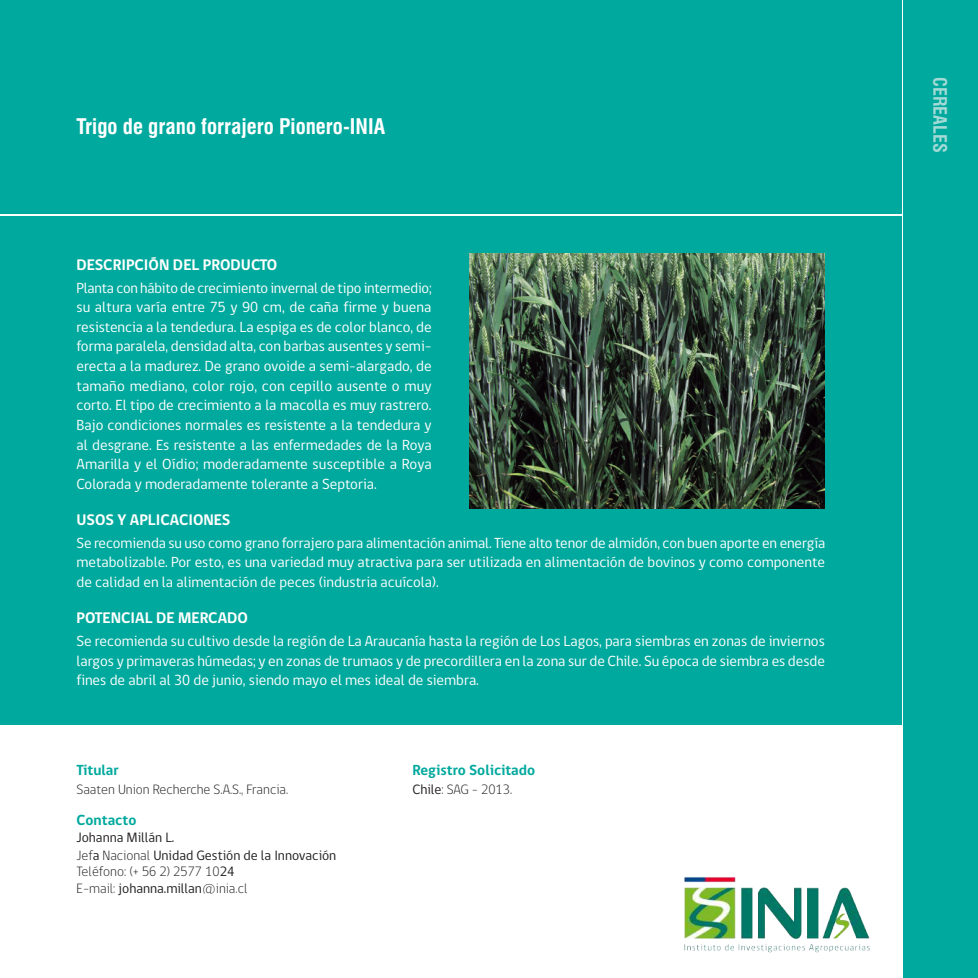
<style>
.page{position:relative;width:978px;height:978px;background:#fff}
.page>*{position:absolute;margin:0;border:0;box-sizing:border-box;transform-origin:0 0}
.t1{font:700 condensed 21px "Swiss 721 BT";color:#fff}
.t2{font:700 condensed 18px "Swiss 721 BT";letter-spacing:.01em;color:#a3dad6}
.t3{font:700 15.75px "gob CL";color:#fff}
.t4{font:15px/19.6px "gob CL";color:#fff;text-align:justify}
.t5{font:700 15px "gob CL";color:#00a99d}
.t6{font:13.8px/17.1px "gob CL";color:#231f20}
.t7{font:300 13.8px "gob CL";color:#231f20}
.s1{font-weight:300}
.s2{font-weight:400}
</style>
<div class="page">
<div style="left:0;top:0;width:901px;height:214px;background:#00a99d"></div>
<div style="left:0;top:216px;width:901px;height:508px;background:#00a99d"></div>
<div style="left:904px;top:0;width:74px;height:978px;background:#00a99d"></div>
<img style="left:470px;top:253px;width:355px;height:256px">
<img style="left:684px;top:877px;width:186px;height:76px">
<h1 class="t1" style="left:77px;top:114px;width:310px">Trigo de grano forrajero Pionero-INIA</h1>
<p class="t3" style="left:77px;top:254px;width:202px">DESCRIPCIÓN DEL PRODUCTO</p>
<p class="t4" style="left:77px;top:278px;width:357px">Planta con hábito de crecimiento invernal de tipo intermedio; su altura varía entre 75 y 90 cm, de caña firme y buena resistencia a la tendedura. La espiga es de color blanco, de forma paralela, densidad alta, con barbas ausentes y semi&shy;erecta a la madurez. De grano ovoide a semi-alargado, de tamaño mediano, color rojo, con cepillo ausente o muy corto. El tipo de crecimiento a la macolla es muy rastrero.<br>Bajo condiciones normales es resistente a la tendedura y al desgrane. Es resistente a las enfermedades de la Roya Amarilla y el Oídio; moderadamente susceptible a Roya Colorada y moderadamente tolerante a Septoria.</p>
<p class="t3" style="left:77px;top:509px;width:155px">USOS Y APLICACIONES</p>
<p class="t4" style="left:77px;top:533px;width:750px">Se recomienda su uso como grano forrajero para alimentación animal. Tiene alto tenor de almidón, con buen aporte en energía metabolizable. Por esto, es una variedad muy atractiva para ser utilizada en alimentación de bovinos y como componente de calidad en la alimentación de peces (industria acuícola).</p>
<p class="t3" style="left:77px;top:607px;width:173px">POTENCIAL DE MERCADO</p>
<p class="t4" style="left:77px;top:631px;width:750px">Se recomienda su cultivo desde la región de La Araucanía hasta la región de Los Lagos, para siembras en zonas de inviernos largos y primaveras húmedas; y en zonas de trumaos y de precordillera en la zona sur de Chile. Su época de siembra es desde fines de abril al 30 de junio, siendo mayo el mes ideal de siembra.</p>
<p class="t5" style="left:77px;top:760px;width:44px">Titular</p>
<p class="t7" style="left:77px;top:780px;width:213px">Saaten Union Recherche S.A.S., Francia.</p>
<p class="t5" style="left:77px;top:809px;width:61px">Contacto</p>
<p class="t6" style="left:77px;top:829px;width:261px">Johanna Millán L.<br><span class="s1">Jef</span>a <span class="s1">Nacional</span> Unidad Gestión de la Innovación<br><span class="s1">Teléfono: (+ 56 2) 2577 10</span>24<br><span class="s1">E-mail:</span> johanna.millan<span class="s1">@inia.cl</span></p>
<p class="t5" style="left:412px;top:760px;width:124px">Registro Solicitado</p>
<p class="t7" style="left:412px;top:780px;width:101px"><span class="s2">Chile</span>: SAG - 2013.</p>
<p class="t2" style="left:951px;top:77px;width:78px;rotate:90deg">CEREALES</p>
</div>
